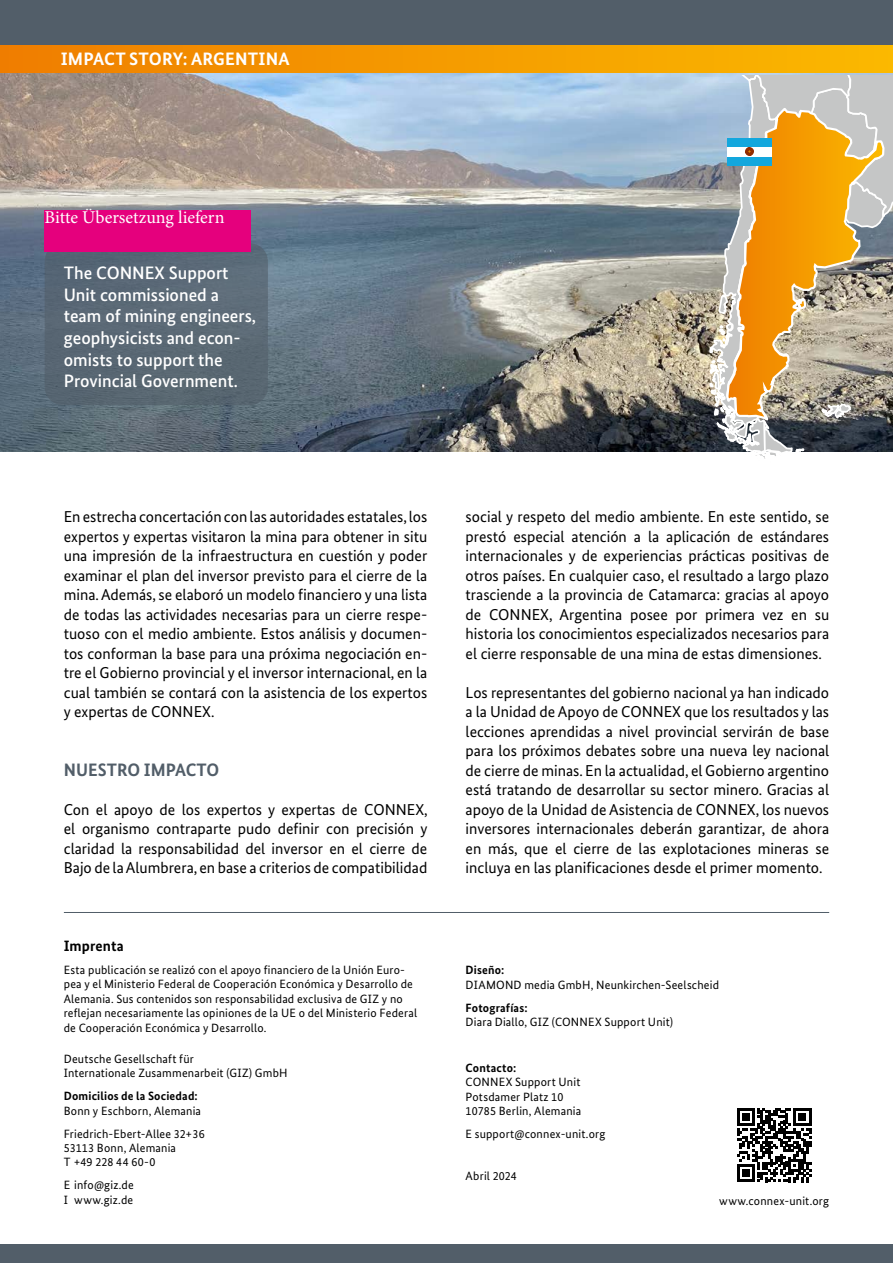
<style>
.page{position:relative;width:893px;height:1263px;background:#fff}
.page>*{position:absolute;margin:0;border:0;box-sizing:border-box;transform-origin:0 0}
.t1{font:500 18px/21.6px "Bundes Sans";color:#fff}
.t2{font:18px "Minion Pro";color:#fff}
.Country{font:700 18px "Bundes Sans";letter-spacing:.01em;color:#fff}
.Body{font:700 18px "Bundes Sans";color:#525e69}
.Body-2{font:15.75px/19.5px "Bundes Sans";color:#000;text-align:justify}
.t3{font:700 15px "Bundes Sans";letter-spacing:.01em;color:#000}
.t4{font:12px/14.4px "Bundes Sans";letter-spacing:.015em;color:#000}
.t5{font:700 12px/14.4px "Bundes Sans";letter-spacing:.015em;color:#000}
.s1{font-weight:400}
.s2{font-weight:700}
</style>
<div class="page">
<div style="left:0;top:44px;width:893px;height:30px;background:linear-gradient(to right,#ef7e00,#fbb900)"></div>
<img style="left:0;top:74px;width:893px;height:377px">
<div style="left:0;top:0;width:893px;height:44px;background:#525e69"></div>
<div style="left:0;top:1244px;width:893px;height:19px;background:#525e69"></div>
<img style="left:663px;top:75px;width:230px;height:384px">
<hr style="left:64px;top:912px;width:765px;height:1px;background:#525e69">
<svg style="left:737px;top:1108px;width:74px;height:74px"></svg>
<div style="left:45px;top:243px;width:223px;height:162px;background:#5a6875;border-radius:18px"></div>
<div style="left:45px;top:210px;width:206px;height:42px;background:#e5007d"></div>
<p class="Country" style="left:61px;top:48px;width:231px">IMPACT STORY: ARGENTINA</p>
<p class="t2" style="left:45px;top:205px;width:181px">Bitte Übersetzung liefern</p>
<p class="t1" style="left:64px;top:262px;width:194px">The CONNEX Support<br>Unit commissioned a team of mining engineers, geophysicists and econ&shy;omists to support the<br>Provincial Government.</p>
<p class="Body-2" style="left:64px;top:507px;width:365px">En estrecha concertación con las autoridades estatales, los expertos y expertas visitaron la mina para obtener in situ una impresión de la infraestructura en cuestión y poder examinar el plan del inversor previsto para el cierre de la mina. Además, se elaboró un modelo financiero y una lista de todas las actividades necesarias para un cierre respe&shy;tuoso con el medio ambiente. Estos análisis y documen&shy;tos conforman la base para una próxima negociación en&shy;tre el Gobierno provincial y el inversor internacional, en la cual también se contará con la asistencia de los expertos y expertas de CONNEX.</p>
<p class="Body" style="left:64px;top:758px;width:157px">NUESTRO IMPACTO</p>
<p class="Body-2" style="left:64px;top:799px;width:365px">Con el apoyo de los expertos y expertas de CONNEX, el organismo contraparte pudo definir con precisión y claridad la responsabilidad del inversor en el cierre de Bajo de la Alumbrera, en base a criterios de compatibilidad</p>
<p class="t3" style="left:64px;top:937px;width:61px">Imprenta</p>
<p class="t4" style="left:64px;top:962px;width:355px">Esta publicación se realizó con el apoyo financiero de la Unión Euro&shy;pea y el Ministerio Federal de Cooperación Económica y Desarrollo de Alemania. Sus contenidos son responsabilidad exclusiva de GIZ y no reflejan necesariamente las opiniones de la UE o del Ministerio Federal de Cooperación Económica y Desarrollo.</p>
<p class="t4" style="left:64px;top:1051px;width:225px">Deutsche Gesellschaft für<br>Internationale Zusammenarbeit (GIZ) GmbH</p>
<p class="t5" style="left:64px;top:1089px;width:139px">Domicilios de la Sociedad:<br><span class="s1">Bonn y Eschborn, Alemania</span></p>
<p class="t4" style="left:64px;top:1126px;width:142px">Friedrich-Ebert-Allee 32+36<br>53113 Bonn, Alemania<br>T +49 228 44 60-0</p>
<p class="t4" style="left:64px;top:1178px;width:71px">E info@giz.de<br>I www.giz.de</p>
<p class="Body-2" style="left:466px;top:507px;width:365px">social y respeto del medio ambiente. En este sentido, se prestó especial atención a la aplicación de estándares internacionales y de experiencias prácticas positivas de otros países. En cualquier caso, el resultado a largo plazo trasciende a la provincia de Catamarca: gracias al apoyo de CONNEX, Argentina posee por primera vez en su historia los conocimientos especializados necesarios para el cierre responsable de una mina de estas dimensiones.</p>
<p class="Body-2" style="left:466px;top:682px;width:365px">Los representantes del gobierno nacional ya han indicado a la Unidad de Apoyo de CONNEX que los resultados y las lecciones aprendidas a nivel provincial servirán de base para los próximos debates sobre una nueva ley nacional de cierre de minas. En la actualidad, el Gobierno argentino está tratando de desarrollar su sector minero. Gracias al apoyo de la Unidad de Asistencia de CONNEX, los nuevos inversores internacionales deberán garantizar, de ahora en más, que el cierre de las explotaciones mineras se incluya en las planificaciones desde el primer momento.</p>
<p class="t5" style="left:466px;top:963px;width:40px">Diseño:</p>
<p class="t4" style="left:466px;top:977px;width:255px">DIAMOND media GmbH, Neunkirchen-Seelscheid</p>
<p class="t5" style="left:466px;top:1000px;width:63px">Fotografías:</p>
<p class="t4" style="left:466px;top:1014px;width:209px">Diara Diallo, GIZ (CONNEX Support Unit)</p>
<p class="t4" style="left:466px;top:1060px;width:117px"><span class="s2">Contacto:<br></span>CONNEX Support Unit<br>Potsdamer Platz 10<br>10785 Berlin, Alemania</p>
<p class="t4" style="left:466px;top:1126px;width:141px">E support@connex-unit.org</p>
<p class="t4" style="left:466px;top:1168px;width:53px">Abril 2024</p>
<p class="t4" style="left:719px;top:1193px;width:112px">www.connex-unit.org</p>
</div>
